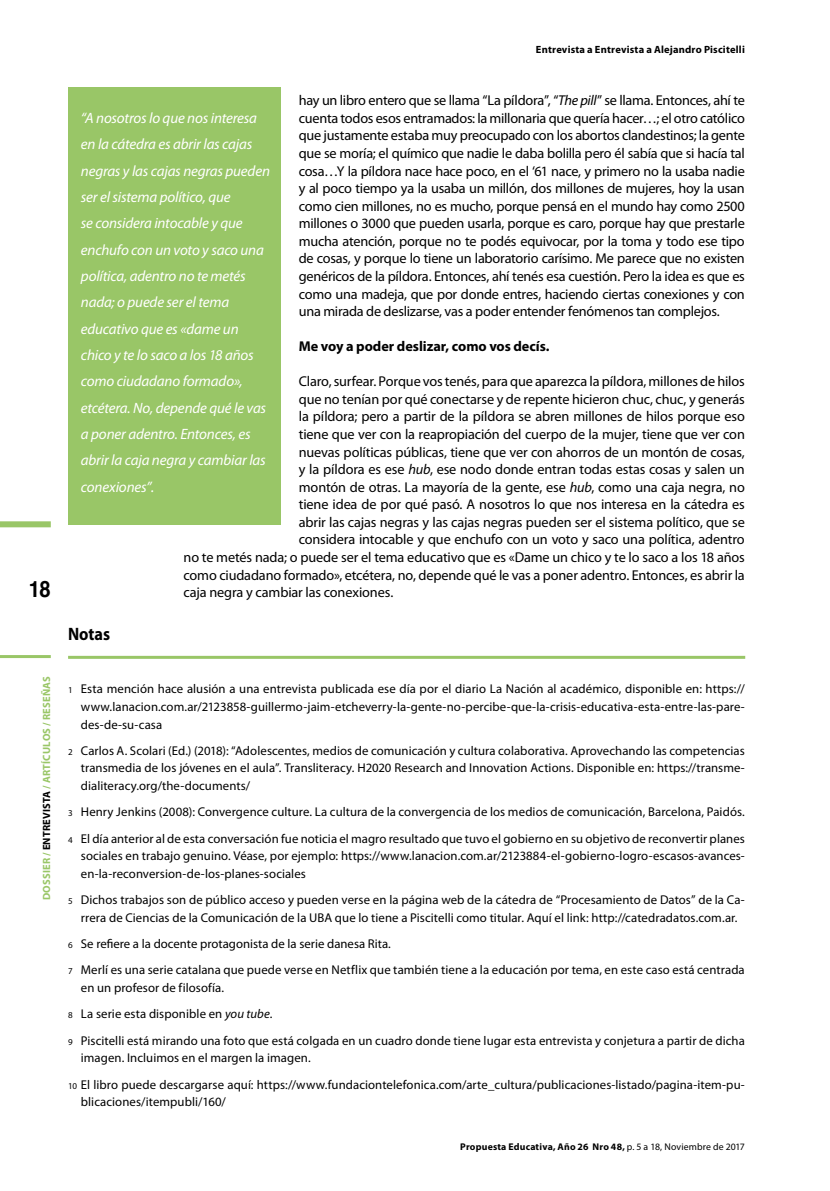
<style>
.page{position:relative;width:830px;height:1191px;background:#fff}
.page>*{position:absolute;margin:0;border:0;box-sizing:border-box;transform-origin:0 0}
.t1{font:700 22.5px "Helvetica";color:#000;scale:.9 1}
.t2{font:700 18px "Myriad Pro";color:#000;scale:.9 1}
.t3{font:italic 15px/26.2px "Myriad Pro";letter-spacing:-.015em;color:#fff}
.t4{font:14.25px/17.5px "Myriad Pro";letter-spacing:-.01em;color:#000;text-align:justify}
.t5{font:700 14.25px "Myriad Pro";letter-spacing:-.005em;color:#000}
.t6{font:12.75px/17.5px "Myriad Pro";letter-spacing:.005em;color:#000}
.t7{font:700 10.5px "Myriad Pro";letter-spacing:.02em;color:#000}
.t8{font:700 10.5px "Myriad Pro";letter-spacing:.015em;color:#99c667}
.t9{font:700 9.75px "Myriad Pro";letter-spacing:.02em;color:#000}
.s1{color:#000}
.s2{font-style:italic}
.s3{font-size:9px}
.s4{font-weight:400}
</style>
<div class="page">
<hr style="left:0;top:655px;width:51px;height:3px;background:#99c667">
<div style="left:0;top:521px;width:51px;height:6px;background:#99c667"></div>
<div style="left:69px;top:88px;width:212px;height:437px;background:#99c667"></div>
<hr style="left:68px;top:656px;width:676px;height:3px;background:#99c667">
<h1 class="t1" style="left:29px;top:571px;width:26px">18</h1>
<p class="t8" style="left:40px;top:900px;width:225px;rotate:-90deg">DOSSIER / <span class="s1">ENTREVISTA</span> / ARTÍCULOS / RESEÑAS</p>
<p class="t7" style="left:535px;top:42px;width:210px">Entrevista a Entrevista a Alejandro Piscitelli</p>
<p class="t4" style="left:299px;top:92px;width:447px">hay un libro entero que se llama “La píldora”, “<span class="s2">The pill</span>” se llama. Entonces, ahí te cuenta todos esos entramados: la millonaria que quería hacer…; el otro católico que justamente estaba muy preocupado con los abortos clandestinos; la gente que se moría; el químico que nadie le daba bolilla pero él sabía que si hacía tal cosa…Y la píldora nace hace poco, en el ‘61 nace, y primero no la usaba nadie y al poco tiempo ya la usaba un millón, dos millones de mujeres, hoy la usan como cien millones, no es mucho, porque pensá en el mundo hay como 2500 millones o 3000 que pueden usarla, porque es caro, porque hay que prestarle mucha atención, porque no te podés equivocar, por la toma y todo ese tipo de cosas, y porque lo tiene un laboratorio carísimo. Me parece que no existen genéricos de la píldora. Entonces, ahí tenés esa cuestión. Pero la idea es que es como una madeja, que por donde entres, haciendo ciertas conexiones y con una mirada de deslizarse, vas a poder entender fenómenos tan complejos.</p>
<p class="t5" style="left:299px;top:337px;width:252px">Me voy a poder deslizar, como vos decís.</p>
<p class="t4" style="left:299px;top:373px;width:447px">Claro, surfear. Porque vos tenés, para que aparezca la píldora, millones de hilos</p>
<p class="t4" style="left:299px;top:390px;width:447px">que no tenían por qué conectarse y de repente hicieron chuc, chuc, y generás</p>
<p class="t4" style="left:299px;top:408px;width:447px">la píldora; pero a partir de la píldora se abren millones de hilos porque eso</p>
<p class="t4" style="left:299px;top:426px;width:447px">tiene que ver con la reapropiación del cuerpo de la mujer, tiene que ver con</p>
<p class="t4" style="left:299px;top:443px;width:447px">nuevas políticas públicas, tiene que ver con ahorros de un montón de cosas,</p>
<p class="t4" style="left:299px;top:461px;width:447px">y la píldora es ese <span class="s2">hub</span>, ese nodo donde entran todas estas cosas y salen un</p>
<p class="t4" style="left:299px;top:478px;width:447px">montón de otras. La mayoría de la gente, ese <span class="s2">hub</span>, como una caja negra, no</p>
<p class="t4" style="left:299px;top:496px;width:447px">tiene idea de por qué pasó. A nosotros lo que nos interesa en la cátedra es</p>
<p class="t4" style="left:299px;top:513px;width:447px">abrir las cajas negras y las cajas negras pueden ser el sistema político, que se</p>
<p class="t4" style="left:299px;top:531px;width:447px">considera intocable y que enchufo con un voto y saco una política, adentro</p>
<p class="t4" style="left:183px;top:548px;width:562px">no te metés nada; o puede ser el tema educativo que es «Dame un chico y te lo saco a los 18 años</p>
<p class="t4" style="left:183px;top:566px;width:562px">como ciudadano formado», etcétera, no, depende qué le vas a poner adentro. Entonces, es abrir la</p>
<p class="t4" style="left:183px;top:584px;width:211px">caja negra y cambiar las conexiones.</p>
<p class="t3" style="left:81px;top:105px;width:190px">“A nosotros lo que nos interesa en la cátedra es abrir las cajas negras y las cajas negras pueden ser el sistema político, que<br>se considera intocable y que enchufo con un voto y saco una política, adentro no te metés nada; o puede ser el tema educativo que es «dame un chico y te lo saco a los 18 años como ciudadano formado», etcétera. No, depende qué le vas a poner adentro. Entonces, es abrir la caja negra y cambiar las conexiones”.</p>
<p class="t2" style="left:68px;top:622px;width:48px">Notas</p>
<p class="t6" style="left:81px;top:680px;width:665px;text-align:justify;text-indent:-13px"><span class="s3">1</span> Esta mención hace alusión a una entrevista publicada ese día por el diario La Nación al académico, disponible en: https:// www.lanacion.com.ar/2123858-guillermo-jaim-etcheverry-la-gente-no-percibe-que-la-crisis-educativa-esta-entre-las-pare&shy;des-de-su-casa</p>
<p class="t6" style="left:81px;top:742px;width:665px;text-align:justify;text-indent:-13px"><span class="s3">2</span> Carlos A. Scolari (Ed.) (2018): “Adolescentes, medios de comunicación y cultura colaborativa. Aprovechando las competencias transmedia de los jóvenes en el aula”. Transliteracy. H2020 Research and Innovation Actions. Disponible en: https://transme&shy;dialiteracy.org/the-documents/</p>
<p class="t6" style="left:68px;top:799px;width:678px;line-height:26.4px"><span class="s3">3</span> Henry Jenkins (2008): Convergence culture. La cultura de la convergencia de los medios de comunicación, Barcelona, Paidós.<br><span class="s3">4</span> El día anterior al de esta conversación fue noticia el magro resultado que tuvo el gobierno en su objetivo de reconvertir planes</p>
<p class="t6" style="left:81px;top:847px;width:665px">sociales en trabajo genuino. Véase, por ejemplo: https://www.lanacion.com.ar/2123884-el-gobierno-logro-escasos-avances&shy;en-la-reconversion-de-los-planes-sociales</p>
<p class="t6" style="left:68px;top:891px;width:678px;text-align:center"><span class="s3">5</span> Dichos trabajos son de público acceso y pueden verse en la página web de la cátedra de “Procesamiento de Datos” de la Ca&shy;rrera de Ciencias de la Comunicación de la UBA que lo tiene a Piscitelli como titular. Aquí el link: http://catedradatos.com.ar.</p>
<p class="t6" style="left:68px;top:930px;width:677px;line-height:26.4px"><span class="s3">6</span> Se refiere a la docente protagonista de la serie danesa Rita.<br><span class="s3">7</span> Merlí es una serie catalana que puede verse en Netflix que también tiene a la educación por tema, en este caso está centrada</p>
<p class="t6" style="left:68px;top:974px;width:678px;line-height:26.4px;text-indent:13px">en un profesor de filosofía.<br><span class="s3">8</span> La serie esta disponible en <span class="s2">you tube</span>.<br><span class="s3">9</span> Piscitelli está mirando una foto que está colgada en un cuadro donde tiene lugar esta entrevista y conjetura a partir de dicha</p>
<p class="t6" style="left:68px;top:1045px;width:678px;line-height:26.4px;text-indent:13px">imagen. Incluimos en el margen la imagen.<br><span class="s3">10</span> El libro puede descargarse aquí: https://www.fundaciontelefonica.com/arte_cultura/publicaciones-listado/pagina-item-pu-</p>
<p class="t6" style="left:81px;top:1093px;width:146px">blicaciones/itempubli/160/</p>
<p class="t9" style="left:460px;top:1140px;width:286px">Propuesta Educativa, Año 26 Nro 48, <span class="s4">p. 5 a 18, Noviembre de 2017</span></p>
</div>
